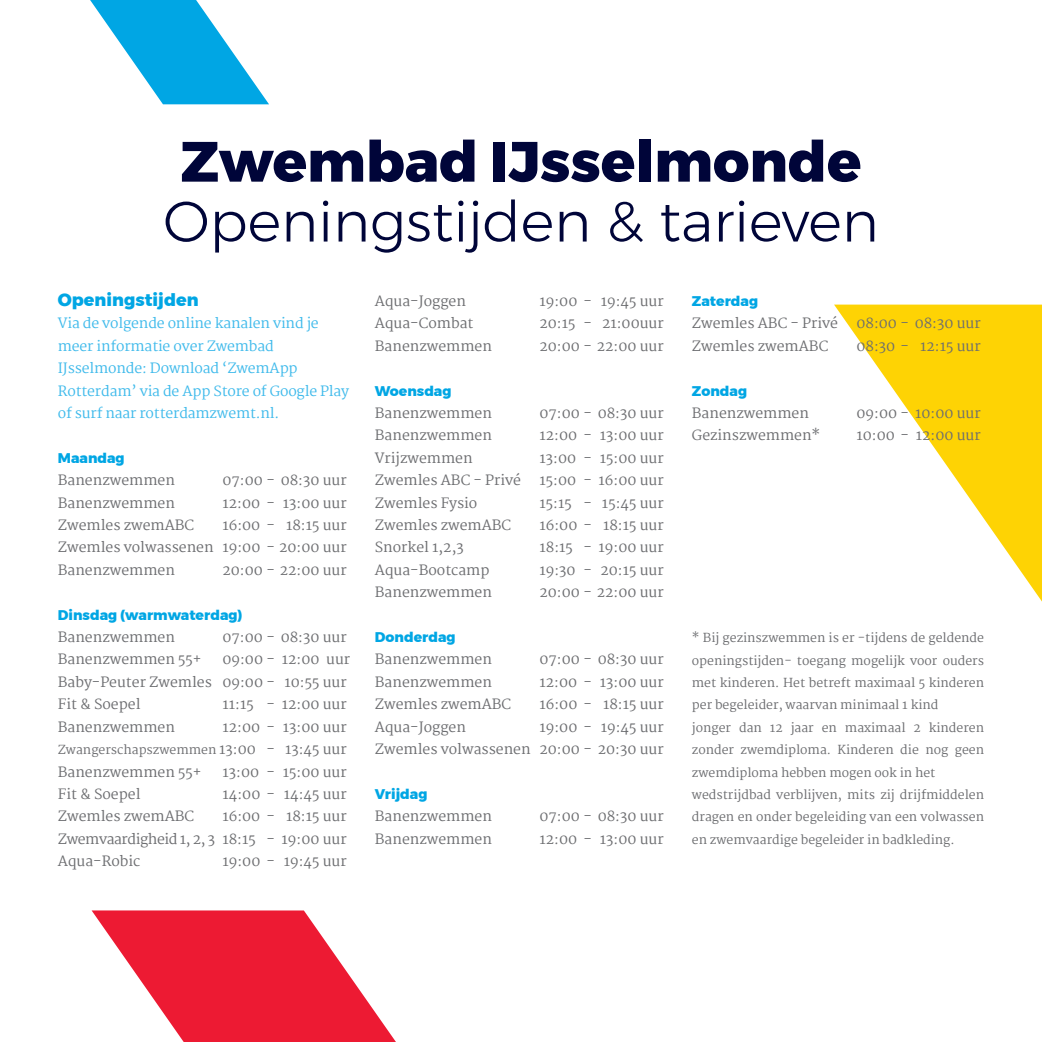
<style>
.page{position:relative;width:1042px;height:1042px;background:#fff}
.page>*{position:absolute;margin:0;border:0;box-sizing:border-box;transform-origin:0 0}
.t1{font:300 56.7px "Montserrat";color:#000539}
.t2{font:800 56.7px "Montserrat";color:#000539}
.t3{font:800 17.5px "Montserrat";color:#00a6e4}
.t4{font:14px/22.4px "Martel";color:#6c6d70;text-align:justify}
.t5{font:14px/22.4px "Martel";letter-spacing:-.01em;color:#3fbaeb}
.t6{font:800 14px "Montserrat";color:#00a6e4}
.t7{font:12.25px/22.4px "Martel";color:#6c6d70}
.s1{font-size:14px}
</style>
<div class="page">
<svg style="left:834px;top:305px;width:208px;height:296px"></svg>
<svg style="left:90px;top:0;width:179px;height:104px"></svg>
<svg style="left:92px;top:910px;width:304px;height:132px"></svg>
<h1 class="t2" style="left:181px;top:115px;width:682px">Zwembad IJsselmonde</h1>
<h1 class="t1" style="left:163px;top:179px;width:717px">Openingstijden &amp; tarieven</h1>
<p class="t3" style="left:58px;top:286px;width:142px">Openingstijden</p>
<p class="t5" style="left:58px;top:312px;width:292px">Via de volgende online kanalen vind je meer informatie over Zwembad IJsselmonde: Download ‘ZwemApp Rotterdam’ via de App Store of Google Play of surf naar rotterdamzwemt.nl.</p>
<p class="t6" style="left:58px;top:446px;width:68px">Maandag</p>
<p class="t4" style="left:58px;top:469px;width:119px">Banenzwemmen</p>
<p class="t4" style="left:222px;top:469px;width:126px">07:00 - 08:30 uur</p>
<p class="t4" style="left:58px;top:491px;width:119px">Banenzwemmen</p>
<p class="t4" style="left:222px;top:491px;width:126px">12:00 - 13:00 uur</p>
<p class="t4" style="left:58px;top:514px;width:138px">Zwemles zwemABC</p>
<p class="t4" style="left:375px;top:290px;width:93px">Aqua-Joggen</p>
<p class="t4" style="left:539px;top:290px;width:126px">19:00 - 19:45 uur</p>
<p class="t4" style="left:375px;top:312px;width:100px">Aqua-Combat</p>
<p class="t4" style="left:539px;top:312px;width:126px">20:15 - 21:00uur</p>
<p class="t4" style="left:375px;top:335px;width:119px">Banenzwemmen</p>
<p class="t4" style="left:539px;top:335px;width:126px">20:00 - 22:00 uur</p>
<p class="t6" style="left:375px;top:379px;width:78px">Woensdag</p>
<p class="t4" style="left:375px;top:402px;width:119px">Banenzwemmen</p>
<p class="t4" style="left:539px;top:402px;width:126px">07:00 - 08:30 uur</p>
<p class="t4" style="left:375px;top:424px;width:119px">Banenzwemmen</p>
<p class="t4" style="left:539px;top:424px;width:126px">12:00 - 13:00 uur</p>
<p class="t4" style="left:375px;top:447px;width:99px">Vrijzwemmen</p>
<p class="t4" style="left:539px;top:447px;width:126px">13:00 - 15:00 uur</p>
<p class="t4" style="left:375px;top:469px;width:148px">Zwemles ABC - Privé</p>
<p class="t4" style="left:539px;top:469px;width:126px">15:00 - 16:00 uur</p>
<p class="t4" style="left:375px;top:491px;width:104px">Zwemles Fysio</p>
<p class="t4" style="left:539px;top:491px;width:126px">15:15 - 15:45 uur</p>
<p class="t4" style="left:375px;top:514px;width:138px">Zwemles zwemABC</p>
<p class="t4" style="left:539px;top:514px;width:126px">16:00 - 18:15 uur</p>
<p class="t4" style="left:375px;top:536px;width:90px">Snorkel 1,2,3</p>
<p class="t4" style="left:539px;top:536px;width:126px">18:15 - 19:00 uur</p>
<p class="t4" style="left:375px;top:559px;width:116px">Aqua-Bootcamp</p>
<p class="t4" style="left:539px;top:559px;width:126px">19:30 - 20:15 uur</p>
<p class="t4" style="left:375px;top:581px;width:119px">Banenzwemmen</p>
<p class="t4" style="left:539px;top:581px;width:126px">20:00 - 22:00 uur</p>
<p class="t6" style="left:375px;top:626px;width:82px">Donderdag</p>
<p class="t4" style="left:375px;top:648px;width:119px">Banenzwemmen</p>
<p class="t4" style="left:539px;top:648px;width:126px">07:00 - 08:30 uur</p>
<p class="t4" style="left:375px;top:671px;width:119px">Banenzwemmen</p>
<p class="t4" style="left:539px;top:671px;width:126px">12:00 - 13:00 uur</p>
<p class="t4" style="left:375px;top:693px;width:138px">Zwemles zwemABC</p>
<p class="t4" style="left:539px;top:693px;width:126px">16:00 - 18:15 uur</p>
<p class="t4" style="left:375px;top:715px;width:93px">Aqua-Joggen</p>
<p class="t6" style="left:692px;top:290px;width:68px">Zaterdag</p>
<p class="t4" style="left:692px;top:312px;width:148px">Zwemles ABC - Privé</p>
<p class="t4" style="left:856px;top:312px;width:126px">08:00 - 08:30 uur</p>
<p class="t4" style="left:692px;top:335px;width:138px">Zwemles zwemABC</p>
<p class="t4" style="left:856px;top:335px;width:126px">08:30 - 12:15 uur</p>
<p class="t6" style="left:692px;top:379px;width:57px">Zondag</p>
<p class="t4" style="left:692px;top:402px;width:119px">Banenzwemmen</p>
<p class="t4" style="left:856px;top:402px;width:126px">09:00 - 10:00 uur</p>
<p class="t4" style="left:692px;top:424px;width:130px">Gezinszwemmen*</p>
<p class="t4" style="left:856px;top:424px;width:126px">10:00 - 12:00 uur</p>
<p class="t4" style="left:58px;top:514px;width:290px;text-indent:164px">16:00 - 18:15 uur Zwemles volwassenen 19:00 - 20:00 uur Banenzwemmen</p>
<p class="t4" style="left:222px;top:559px;width:126px">20:00 - 22:00 uur</p>
<p class="t6" style="left:58px;top:603px;width:186px">Dinsdag (warmwaterdag)</p>
<p class="t4" style="left:58px;top:626px;width:119px">Banenzwemmen</p>
<p class="t4" style="left:222px;top:626px;width:126px">07:00 - 08:30 uur</p>
<p class="t4" style="left:58px;top:648px;width:145px">Banenzwemmen 55+</p>
<p class="t7" style="left:692px;top:627px;width:294px">* Bij gezinszwemmen is er -tijdens de geldende openingstijden- toegang mogelijk voor ouders met kinderen. Het betreft maximaal 5 kinderen per begeleider, waarvan minimaal 1 kind<br>jonger dan 12 jaar en maximaal 2 kinderen zonder zwemdiploma. Kinderen die nog geen zwemdiploma hebben mogen ook in het wedstrijdbad verblijven, mits zij drijfmiddelen dragen en onder begeleiding van een volwassen en zwemvaardige begeleider in badkleding.</p>
<p class="t4" style="left:58px;top:648px;width:294px;text-align:left;text-indent:165px">09:00 - 12:00 uur<br>Baby-Peuter Zwemles 09:00 - 10:55 uur<br>Fit &amp; Soepel</p>
<p class="t4" style="left:222px;top:693px;width:126px">11:15 - 12:00 uur</p>
<p class="t4" style="left:58px;top:715px;width:119px">Banenzwemmen</p>
<p class="t4" style="left:222px;top:715px;width:126px">12:00 - 13:00 uur</p>
<p class="t7" style="left:58px;top:739px;width:290px">Zwangerschapszwemmen <span class="s1">13:00 - 13:45 uur</span></p>
<p class="t4" style="left:58px;top:760px;width:145px">Banenzwemmen 55+</p>
<p class="t4" style="left:222px;top:760px;width:126px">13:00 - 15:00 uur</p>
<p class="t4" style="left:58px;top:783px;width:84px">Fit &amp; Soepel</p>
<p class="t4" style="left:222px;top:783px;width:126px">14:00 - 14:45 uur</p>
<p class="t4" style="left:58px;top:805px;width:138px">Zwemles zwemABC</p>
<p class="t4" style="left:375px;top:715px;width:290px;text-align:right">19:00 - 19:45 uur<br>Zwemles volwassenen 20:00 - 20:30 uur</p>
<p class="t6" style="left:375px;top:782px;width:54px">Vrijdag</p>
<p class="t4" style="left:375px;top:805px;width:119px">Banenzwemmen</p>
<p class="t4" style="left:539px;top:805px;width:126px">07:00 - 08:30 uur</p>
<p class="t4" style="left:375px;top:827px;width:119px">Banenzwemmen</p>
<p class="t4" style="left:539px;top:827px;width:126px">12:00 - 13:00 uur</p>
<p class="t4" style="left:58px;top:805px;width:290px;text-indent:165px">16:00 - 18:15 uur Zwemvaardigheid 1, 2, 3 18:15 - 19:00 uur Aqua-Robic</p>
<p class="t4" style="left:222px;top:850px;width:126px">19:00 - 19:45 uur</p>
</div>
